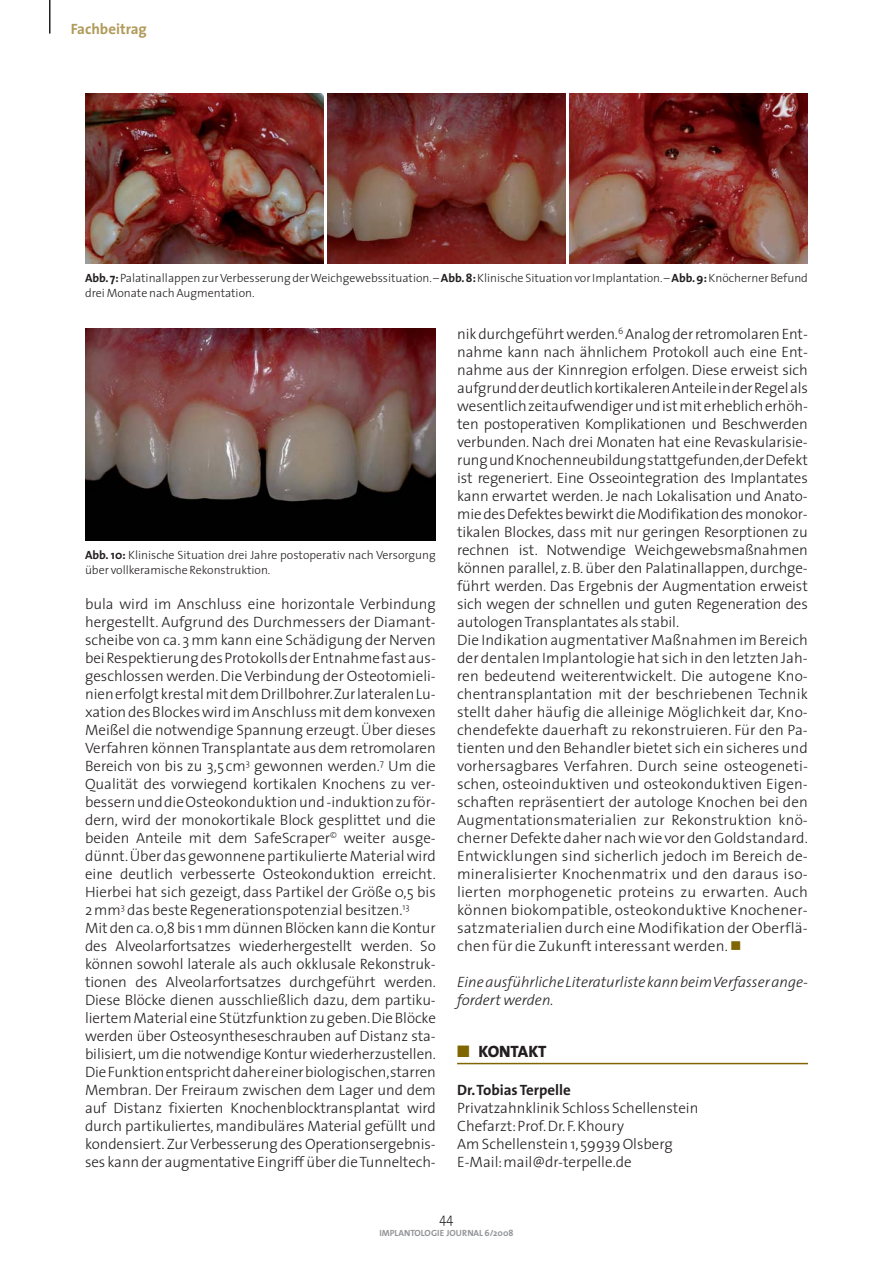
<style>
.page{position:relative;width:893px;height:1263px;background:#fff}
.page>*{position:absolute;margin:0;border:0;box-sizing:border-box;transform-origin:0 0}
.t1{font:800 16.5px "The Sans";letter-spacing:-.005em;color:#231f20}
.t2{font:300 15px/18px "The Sans";letter-spacing:-.005em;color:#231f20}
.t3{font:italic 300 15px/18px "The Sans";color:#231f20}
.t4{font:700 15px "The Sans";color:#231f20}
.t5{font:700 15px "The Sans";color:#b19a59}
.t6{font:300 14.25px "The Sans";color:#231f20;scale:.9 1}
.t7{font:300 12px/15px "The Sans";color:#231f20}
.t8{font:700 9px "The Sans";color:#939598}
.s1{font-weight:700}
.s2{color:#806600}
</style>
<div class="page">
<hr style="left:49px;top:0;width:2px;height:34px;background:#231f20">
<img style="left:85px;top:94px;width:238px;height:170px">
<img style="left:327px;top:94px;width:239px;height:170px">
<img style="left:570px;top:94px;width:238px;height:170px">
<img style="left:85px;top:328px;width:351px;height:213px">
<hr style="left:457px;top:1063px;width:351px;height:1px;background:#806600">
<p class="t5" style="left:71px;top:21px;width:78px">Fachbeitrag</p>
<p class="t7" style="left:85px;top:271px;width:724px"><span class="s1">Abb.7:</span>Palatinallappen zur Verbesserung der Weichgewebssituation.– <span class="s1">Abb.8:</span>Klinische Situation vor Implantation.– <span class="s1">Abb.9:</span>Knöcherner Befund drei Monate nach Augmentation.</p>
<p class="t7" style="left:85px;top:548px;width:352px"><span class="s1">Abb. 10:</span> Klinische Situation drei Jahre postoperativ nach Versorgung über vollkeramische Rekonstruktion.</p>
<p class="t2" style="left:85px;top:596px;width:352px">bula wird im Anschluss eine horizontale Verbindung hergestellt. Aufgrund des Durchmessers der Diamant&shy;scheibe von ca. 3 mm kann eine Schädigung der Nerven bei Respektierung des Protokolls der Entnahme fast aus&shy;geschlossen werden. Die Verbindung der Osteotomieli&shy;nien erfolgt krestal mit dem Drillbohrer.Zur lateralen Lu&shy;xation des Blockes wird im Anschluss mit dem konvexen Meißel die notwendige Spannung erzeugt. Über dieses Verfahren können Transplantate aus dem retromolaren Bereich von bis zu 3,5 cm<sup>3</sup> gewonnen werden.<sup>7</sup> Um die Qualität des vorwiegend kortikalen Knochens zu ver&shy;bessern und die Osteokonduktion und -induktion zu för&shy;dern, wird der monokortikale Block gesplittet und die beiden Anteile mit dem SafeScraper<sup>©</sup> weiter ausge&shy;dünnt.Über das gewonnene partikulierte Material wird eine deutlich verbesserte Osteokonduktion erreicht.<br>Hierbei hat sich gezeigt, dass Partikel der Größe 0,5 bis 2 mm<sup>3</sup> das beste Regenerationspotenzial besitzen.<sup>13<br></sup>Mit den ca.0,8 bis 1 mm dünnen Blöcken kann die Kontur des Alveolarfortsatzes wiederhergestellt werden. So können sowohl laterale als auch okklusale Rekonstruk&shy;tionen des Alveolarfortsatzes durchgeführt werden.<br>Diese Blöcke dienen ausschließlich dazu, dem partiku&shy;liertem Material eine Stützfunktion zu geben.Die Blöcke werden über Osteosyntheseschrauben auf Distanz sta&shy;bilisiert,um die notwendige Kontur wiederherzustellen.<br>Die Funktion entsprichtdaher einer biologischen,starren Membran. Der Freiraum zwischen dem Lager und dem auf Distanz fixierten Knochenblocktransplantat wird durch partikuliertes, mandibuläres Material gefüllt und kondensiert. Zur Verbesserung des Operationsergebnis&shy;ses kann der augmentative Eingriff über die Tunneltech-</p>
<p class="t2" style="left:457px;top:326px;width:352px">nik durchgeführt werden.<sup>6</sup> Analog der retromolaren Ent&shy;nahme kann nach ähnlichem Protokoll auch eine Ent&shy;nahme aus der Kinnregion erfolgen. Diese erweist sich aufgrund der deutlich kortikaleren Anteile in der Regel als wesentlich zeitaufwendiger und ist mit erheblich erhöh&shy;ten postoperativen Komplikationen und Beschwerden verbunden. Nach drei Monaten hat eine Revaskularisie&shy;rung und Knochenneubildung stattgefunden,der Defekt ist regeneriert. Eine Osseointegration des Implantates kann erwartet werden. Je nach Lokalisation und Anato&shy;mie des Defektes bewirkt die Modifikation des monokor&shy;tikalen Blockes, dass mit nur geringen Resorptionen zu rechnen ist. Notwendige Weichgewebsmaßnahmen können parallel, z. B. über den Palatinallappen, durchge&shy;führt werden. Das Ergebnis der Augmentation erweist sich wegen der schnellen und guten Regeneration des autologen Transplantates als stabil.<br>Die Indikation augmentativer Maßnahmen im Bereich der dentalen Implantologie hat sich in den letzten Jah&shy;ren bedeutend weiterentwickelt. Die autogene Kno&shy;chentransplantation mit der beschriebenen Technik stellt daher häufig die alleinige Möglichkeit dar, Kno&shy;chendefekte dauerhaft zu rekonstruieren. Für den Pa&shy;tienten und den Behandler bietet sich ein sicheres und vorhersagbares Verfahren. Durch seine osteogeneti&shy;schen, osteoinduktiven und osteokonduktiven Eigen&shy;schaften repräsentiert der autologe Knochen bei den Augmentationsmaterialien zur Rekonstruktion knö&shy;cherner Defekte daher nach wie vor den Goldstandard.<br>Entwicklungen sind sicherlich jedoch im Bereich de&shy;mineralisierter Knochenmatrix und den daraus iso&shy;lierten morphogenetic proteins zu erwarten. Auch können biokompatible, osteokonduktive Knochener&shy;satzmaterialien durch eine Modifikation der Oberflä&shy;chen für die Zukunft interessant werden.</p>
<p class="t3" style="left:457px;top:974px;width:352px">Eine ausführliche Literaturliste kann beim Verfasser ange&shy;fordert werden.</p>
<p class="t1" style="left:457px;top:1043px;width:91px"><span class="s2">■</span> KONTAKT</p>
<p class="t4" style="left:457px;top:1082px;width:115px">Dr.Tobias Terpelle</p>
<p class="t2" style="left:457px;top:1100px;width:243px">Privatzahnklinik Schloss Schellenstein Chefarzt:Prof. Dr. F. Khoury<br>Am Schellenstein 1,59939 Olsberg E-Mail:mail@dr-terpelle.de</p>
<p class="t6" style="left:440px;top:1212px;width:17px">44</p>
<p class="t8" style="left:379px;top:1228px;width:136px">IMPLANTOLOGIE JOURNAL 6/2008</p>
</div>
